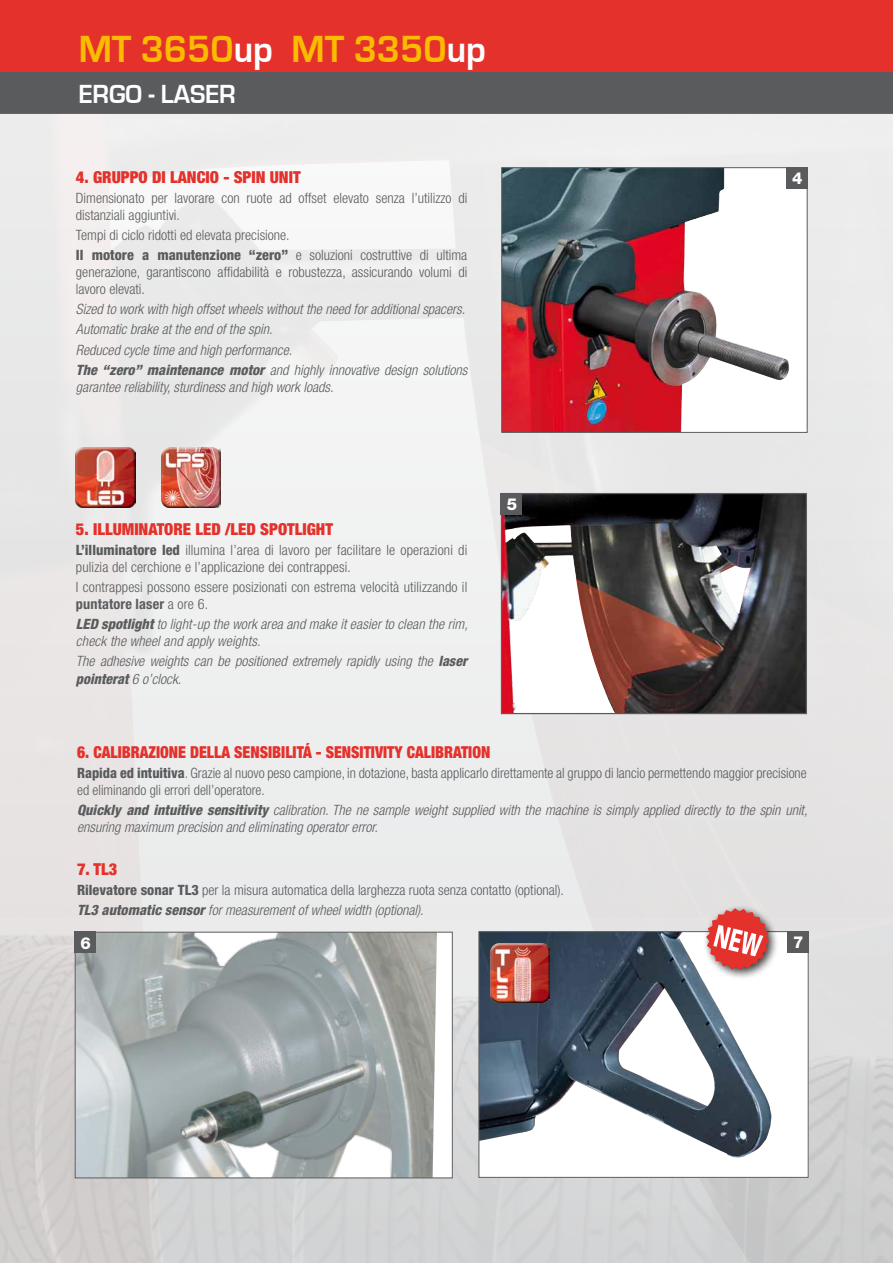
<style>
.page{position:relative;width:893px;height:1263px;background:#fff}
.page>*{position:absolute;margin:0;border:0;box-sizing:border-box;transform-origin:0 0}
.nome_prodotto_in_cop{font:700 39px "Eurostile";color:#fabb00;scale:.95 1}
.nome_prodotto_in_cop-2{font:700 27px "Eurostile";color:#fff;scale:.95 1}
.voci_tecniche{font:900 condensed 16.5px "Helvetica Neue LT Std";color:#e4312b}
.voci_tecniche-2{font:900 condensed 16.5px "Helvetica Neue LT Std";color:#e4312b;scale:.95 1}
.t1{font:800 16.5px "Helvetica Neue LT Std";color:#fff}
.voci_tecniche-3{font:300 condensed 14.25px/17.1px "Helvetica Neue LT Std";color:#5a5b5d}
.voci_tecniche_uk{font:italic 300 condensed 14.25px/17.1px "Helvetica Neue LT Std";color:#5a5b5d}
.s1{color:#fff}
.s2{font-weight:800}
.s3{font-weight:700}
</style>
<div class="page">
<img style="left:0;top:113px;width:893px;height:805px">
<img style="left:0;top:918px;width:893px;height:345px">
<div style="left:0;top:0;width:893px;height:113px;background:#e4312b"></div>
<div style="left:0;top:73px;width:893px;height:40px;background:#5a5b5d"></div>
<div style="left:502px;top:168px;width:305px;height:264px;background:#fff"></div>
<img style="left:503px;top:169px;width:286px;height:262px">
<div style="left:501px;top:167px;width:306px;height:266px;border:1px solid #5a5b5d"></div>
<img style="left:503px;top:495px;width:302px;height:217px">
<div style="left:501px;top:493px;width:306px;height:221px;border:1px solid #5a5b5d"></div>
<div style="left:75px;top:932px;width:377px;height:246px;background:#fff"></div>
<img style="left:77px;top:934px;width:360px;height:242px">
<div style="left:75px;top:932px;width:378px;height:246px;border:1px solid #5a5b5d"></div>
<div style="left:501px;top:493px;width:21px;height:21px;background:#5a5b5d"></div>
<div style="left:75px;top:932px;width:21px;height:21px;background:#5a5b5d"></div>
<div style="left:786px;top:167px;width:21px;height:22px;background:#5a5b5d"></div>
<div style="left:479px;top:932px;width:329px;height:245px;background:#fff"></div>
<img style="left:480px;top:933px;width:292px;height:225px">
<div style="left:478px;top:931px;width:331px;height:247px;border:1px solid #5a5b5d"></div>
<div style="left:787px;top:931px;width:22px;height:21px;background:#5a5b5d"></div>
<div style="left:702px;top:904px;width:78px;height:76px;background:#000;opacity:.75"></div>
<svg style="left:706px;top:908px;width:63px;height:62px"></svg>
<img style="left:490px;top:943px;width:60px;height:60px">
<img style="left:76px;top:447px;width:59px;height:60px">
<img style="left:161px;top:447px;width:60px;height:60px">
<p class="nome_prodotto_in_cop" style="left:79px;top:28px;width:430px">MT 3650<span class="s1">up</span> MT 3350<span class="s1">up</span></p>
<p class="nome_prodotto_in_cop-2" style="left:79px;top:79px;width:167px">ERGO - LASER</p>
<p class="voci_tecniche" style="left:76px;top:167px;width:226px">4. GRUPPO DI LANCIO - SPIN UNIT</p>
<p class="voci_tecniche-3" style="left:76px;top:189px;width:393px">Dimensionato per lavorare con ruote ad offset elevato senza l’utilizzo di distanziali aggiuntivi.</p>
<p class="voci_tecniche-3" style="left:76px;top:226px;width:215px">Tempi di ciclo ridotti ed elevata precisione.</p>
<p class="voci_tecniche-3" style="left:76px;top:246px;width:393px;text-align:justify"><span class="s2">Il motore a manutenzione “zero”</span> e soluzioni costruttive di ultima generazione, garantiscono affidabilità e robustezza, assicurando volumi di lavoro elevati.</p>
<p class="voci_tecniche_uk" style="left:76px;top:301px;width:391px">Sized to work with high offset wheels without the need for additional spacers.</p>
<p class="voci_tecniche_uk" style="left:76px;top:321px;width:198px">Automatic brake at the end of the spin.</p>
<p class="voci_tecniche_uk" style="left:76px;top:341px;width:218px">Reduced cycle time and high performance.</p>
<p class="voci_tecniche_uk" style="left:76px;top:361px;width:393px"><span class="s2">The “zero” maintenance motor</span> and highly innovative design solutions garantee reliability, sturdiness and high work loads.</p>
<p class="voci_tecniche" style="left:76px;top:519px;width:259px">5. ILLUMINATORE LED /LED SPOTLIGHT</p>
<p class="voci_tecniche-3" style="left:76px;top:541px;width:393px"><span class="s2">L’illuminatore led</span> illumina l’area di lavoro per facilitare le operazioni di pulizia del cerchione e l’applicazione dei contrappesi.</p>
<p class="voci_tecniche-3" style="left:76px;top:578px;width:393px">I contrappesi possono essere posizionati con estrema velocità utilizzando il <span class="s3">puntatore laser</span> a ore 6.</p>
<p class="voci_tecniche_uk" style="left:76px;top:616px;width:393px"><span class="s2">LED spotlight</span> to light-up the work area and make it easier to clean the rim, check the wheel and apply weights.</p>
<p class="voci_tecniche_uk" style="left:76px;top:653px;width:393px">The adhesive weights can be positioned extremely rapidly using the <span class="s2">laser pointerat</span> 6 o’clock.</p>
<p class="t1" style="left:507px;top:494px;width:12px">5</p>
<p class="t1" style="left:792px;top:168px;width:12px">4</p>
<p class="voci_tecniche-2" style="left:77px;top:742px;width:437px">6. CALIBRAZIONE DELLA SENSIBILITÁ - SENSITIVITY CALIBRATION</p>
<p class="voci_tecniche-3" style="left:77px;top:764px;width:731px"><span class="s2">Rapida ed intuitiva</span>. Grazie al nuovo peso campione, in dotazione, basta applicarlo direttamente al gruppo di lancio permettendo maggior precisione ed eliminando gli errori dell’operatore.</p>
<p class="voci_tecniche_uk" style="left:77px;top:802px;width:732px"><span class="s2">Quickly and intuitive sensitivity</span> calibration. The ne sample weight supplied with the machine is simply applied directly to the spin unit, ensuring maximum precision and eliminating operator error.</p>
<p class="voci_tecniche" style="left:77px;top:859px;width:42px">7. TL3</p>
<p class="voci_tecniche-3" style="left:77px;top:881px;width:488px"><span class="s2">Rilevatore sonar TL3</span> per la misura automatica della larghezza ruota senza contatto (optional).</p>
<p class="voci_tecniche_uk" style="left:77px;top:902px;width:348px"><span class="s2">TL3 automatic sensor</span> for measurement of wheel width (optional).</p>
<p class="t1" style="left:81px;top:933px;width:12px">6</p>
<p class="t1" style="left:793px;top:932px;width:12px">7</p>
</div>
